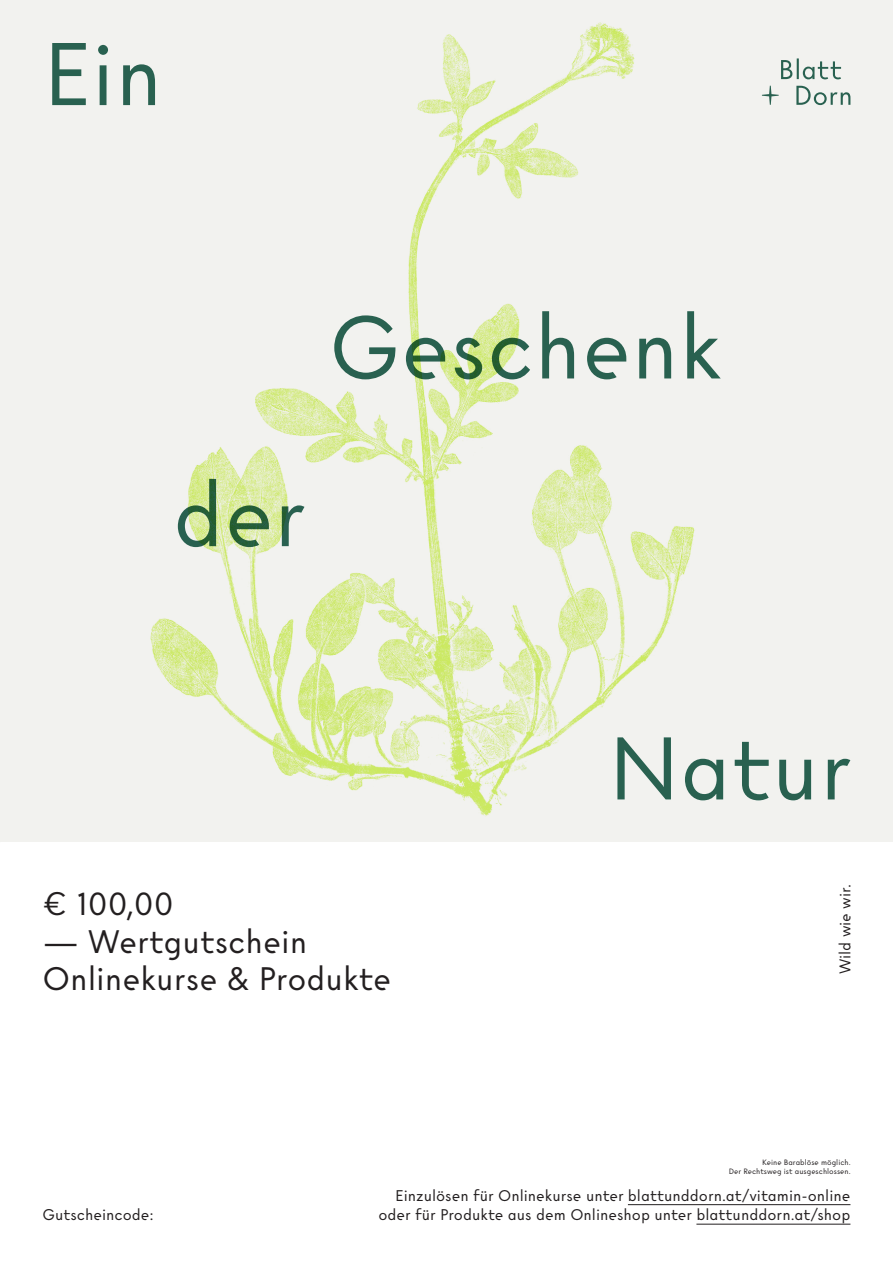
<style>
.page{position:relative;width:893px;height:1263px;background:#fff}
.page>*{position:absolute;margin:0;border:0;box-sizing:border-box;transform-origin:0 0}
.t1{font:85.95px "Certeau";color:#296150}
.t2{font:31.5px "Certeau";color:#231f20}
.t3{font:15px "Certeau";color:#231f20}
.t4{font:7.5px "Certeau";color:#231f20}
</style>
<div class="page">
<div style="left:0;top:0;width:893px;height:842px;background:#f2f2ef"></div>
<svg style="left:796px;top:86px;width:54px;height:19px"></svg>
<svg style="left:788px;top:58px;width:53px;height:21px"></svg>
<hr style="left:628px;top:1204px;width:222px;height:1px;background:#231f20">
<hr style="left:696px;top:1224px;width:154px;height:1px;background:#231f20">
<img style="left:150px;top:22px;width:638px;height:794px">
<p class="t1" style="left:43px;top:23px;width:122px">Ein</p>
<p class="t1" style="left:329px;top:296px;width:395px">Geschenk</p>
<p class="t1" style="left:173px;top:464px;width:136px">der</p>
<p class="t1" style="left:608px;top:717px;width:246px">Natur</p>
<p class="t2" style="left:43px;top:885px;width:133px">€ 100,00</p>
<p class="t2" style="left:43px;top:922px;width:266px">— Wertgutschein</p>
<p class="t2" style="left:43px;top:960px;width:350px">Onlinekurse &amp; Produkte</p>
<p class="t3" style="left:836px;top:974px;width:92px;rotate:-90deg">Wild wie wir.</p>
<p class="t4" style="left:762px;top:1158px;width:90px">Keine Barablöse möglich.</p>
<p class="t4" style="left:729px;top:1167px;width:123px">Der Rechtsweg ist ausgeschlossen.</p>
<p class="t3" style="left:395px;top:1186px;width:457px">Einzulösen für Onlinekurse unter blattunddorn.at/vitamin-online</p>
<p class="t3" style="left:43px;top:1206px;width:113px">Gutscheincode:</p>
<p class="t3" style="left:378px;top:1206px;width:473px">oder für Produkte aus dem Onlineshop unter blattunddorn.at/shop</p>
</div>
